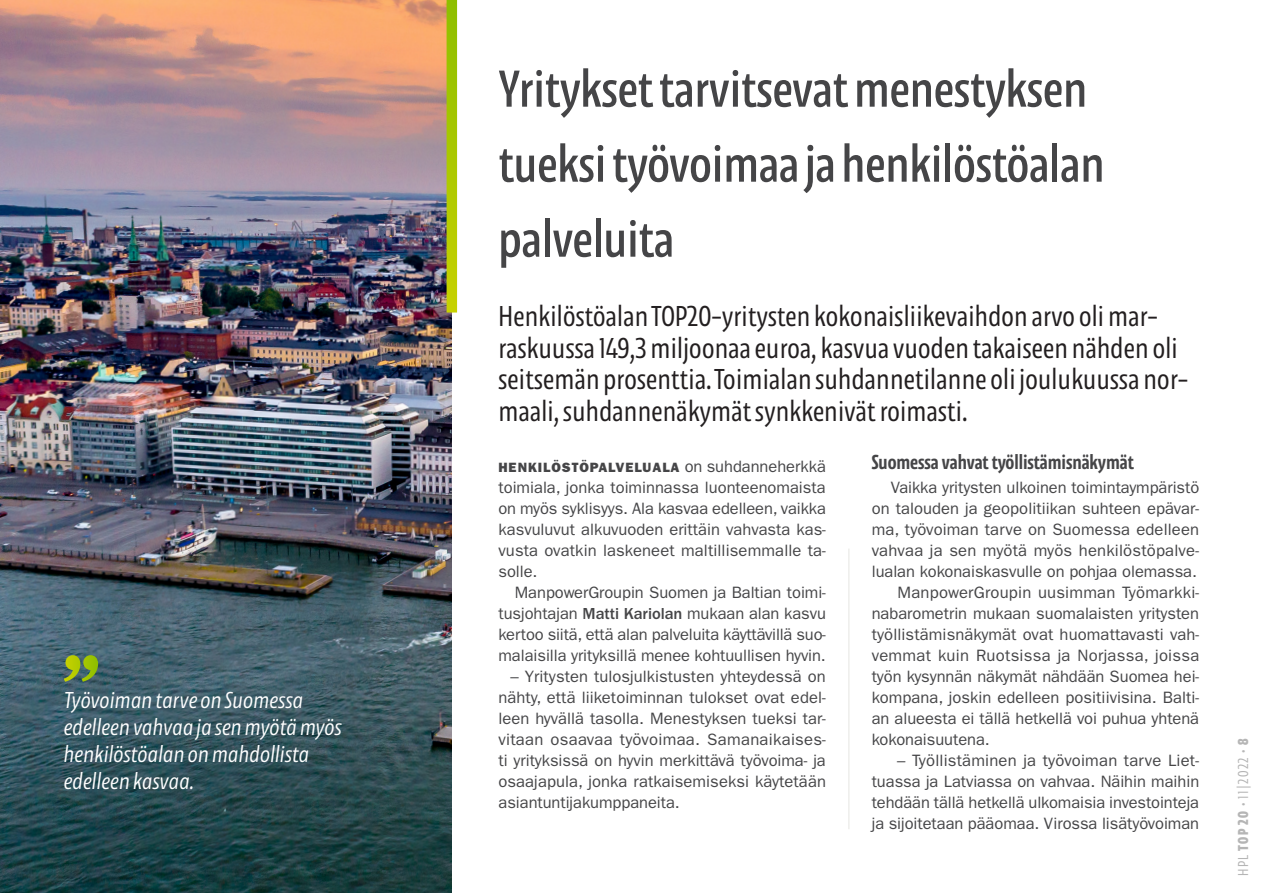
<style>
.page{position:relative;width:1263px;height:893px;background:#fff}
.page>*{position:absolute;margin:0;border:0;box-sizing:border-box;transform-origin:0 0}
.Ajankohtaista___otsi{font:54px/75px "Floki";color:#454547}
.Ajankohtaista___ingr{font:300 30px/31.5px "Floki";letter-spacing:.01em;color:#231f20}
.Ajankohatusta___lain{font:italic 300 24px/27px "Floki";letter-spacing:.01em;color:#fff}
.Ajankohtaista___Väli{font:500 21px "Floki";letter-spacing:-.005em;color:#454547}
.Ajankohtaista___leip{font:16.5px/21px "ITC Franklin Gothic Std";letter-spacing:-.005em;color:#454547;text-align:justify}
.t1{font:300 15px "Floki";letter-spacing:.09em;color:#b5b5b5}
.Ajankohtaista___leip-2{font:13.5px "ITC Franklin Gothic Std Hvy";letter-spacing:.07em;color:#454547}
.s1{font-family:"ITC Franklin Gothic Std";font-size:16.5px}
.s2{font-weight:500}
.s3{font-weight:700}
</style>
<div class="page">
<hr style="left:848px;top:549px;width:1px;height:280px;background:#eeeeeb">
<img style="left:0;top:0;width:452px;height:893px">
<svg style="left:64px;top:655px;width:34px;height:54px;background:#5c7b4f"></svg>
<svg style="left:447px;top:0;width:10px;height:313px;background:#aac700"></svg>
<p class="Ajankohatusta___lain" style="left:64px;top:685px;width:279px">Työvoiman tarve on Suomessa edelleen vahvaa ja sen myötä myös henkilöstöalan on mahdollista edelleen kasvaa.</p>
<p class="Ajankohatusta___lain" style="left:64px;top:712px;width:295px">Yritystuet ja edullinen lainaraha ovat mahdollista eet yrityk ille isoja investointeja.</p>
<p class="Ajankohtaista___otsi" style="left:498px;top:47px;width:607px">Yritykset tarvitsevat menestyksen tueksi työvoimaa ja henkilöstöalan palveluita</p>
<p class="Ajankohtaista___ingr" style="left:498px;top:299px;width:691px">Henkilöstöalan TOP20-yritysten kokonaisliikevaihdon arvo oli mar&shy;raskuussa 149,3 miljoonaa euroa, kasvua vuoden takaiseen nähden oli seitsemän prosenttia. Toimialan suhdannetilanne oli joulukuussa nor&shy;maali, suhdannenäkymät synkkenivät roimasti.</p>
<p class="Ajankohtaista___leip-2" style="left:498px;top:460px;width:329px">HENKILÖSTÖPALVELUALA <span class="s1">on suhdanneherkkä</span></p>
<p class="Ajankohtaista___leip" style="left:498px;top:477px;width:329px">toimiala, jonka toiminnassa luonteenomaista on myös syklisyys. Ala kasvaa edelleen, vaikka kasvuluvut alkuvuoden erittäin vahvasta kas&shy;vusta ovatkin laskeneet maltillisemmalle ta&shy;solle.</p>
<p class="Ajankohtaista___leip" style="left:498px;top:582px;width:329px;text-indent:16px">ManpowerGroupin Suomen ja Baltian toimi&shy;tusjohtajan <span class="s2">Matti Kariolan</span> mukaan alan kasvu kertoo siitä, että alan palveluita käyttävillä suo&shy;malaisilla yrityksillä menee kohtuullisen hyvin.</p>
<p class="Ajankohtaista___leip" style="left:498px;top:666px;width:329px;text-indent:12px">– Yritysten tulosjulkistusten yhteydessä on nähty, että liiketoiminnan tulokset ovat edel&shy;leen hyvällä tasolla. Menestyksen tueksi tar&shy;vitaan osaavaa työvoimaa. Samanaikaises&shy;ti yrityksissä on hyvin merkittävä työvoima- ja osaajapula, jonka ratkaisemiseksi käytetään asiantuntijakumppaneita.</p>
<p class="Ajankohtaista___Väli" style="left:872px;top:446px;width:264px">Suomessavahvat työllistämisnäkymät</p>
<p class="Ajankohtaista___leip" style="left:872px;top:477px;width:329px;text-indent:19px">Vaikka yritysten ulkoinen toimintaympäristö on talouden ja geopolitiikan suhteen epävar&shy;ma, työvoiman tarve on Suomessa edelleen vahvaa ja sen myötä myös henkilöstöpalve&shy;lualan kokonaiskasvulle on pohjaa olemassa.</p>
<p class="Ajankohtaista___leip" style="left:872px;top:582px;width:329px;text-indent:26px">ManpowerGroupin uusimman Työmarkki&shy;nabarometrin mukaan suomalaisten yritysten työllistämisnäkymät ovat huomattavasti vah&shy;vemmat kuin Ruotsissa ja Norjassa, joissa työn kysynnän näkymät nähdään Suomea hei&shy;kompana, joskin edelleen positiivisina. Balti&shy;an alueesta ei tällä hetkellä voi puhua yhtenä kokonaisuutena.</p>
<p class="Ajankohtaista___leip" style="left:872px;top:750px;width:329px;text-indent:25px">– Työllistäminen ja työvoiman tarve Liet&shy;tuassa ja Latviassa on vahvaa. Näihin maihin tehdään tällä hetkellä ulkomaisia investointeja ja sijoitetaan pääomaa. Virossa lisätyövoiman</p>
<p class="t1" style="left:1232px;top:876px;width:139px;rotate:-90deg">HPL <span class="s3">TOP 20</span> • 11|2022 • <span class="s3">8</span></p>
</div>
